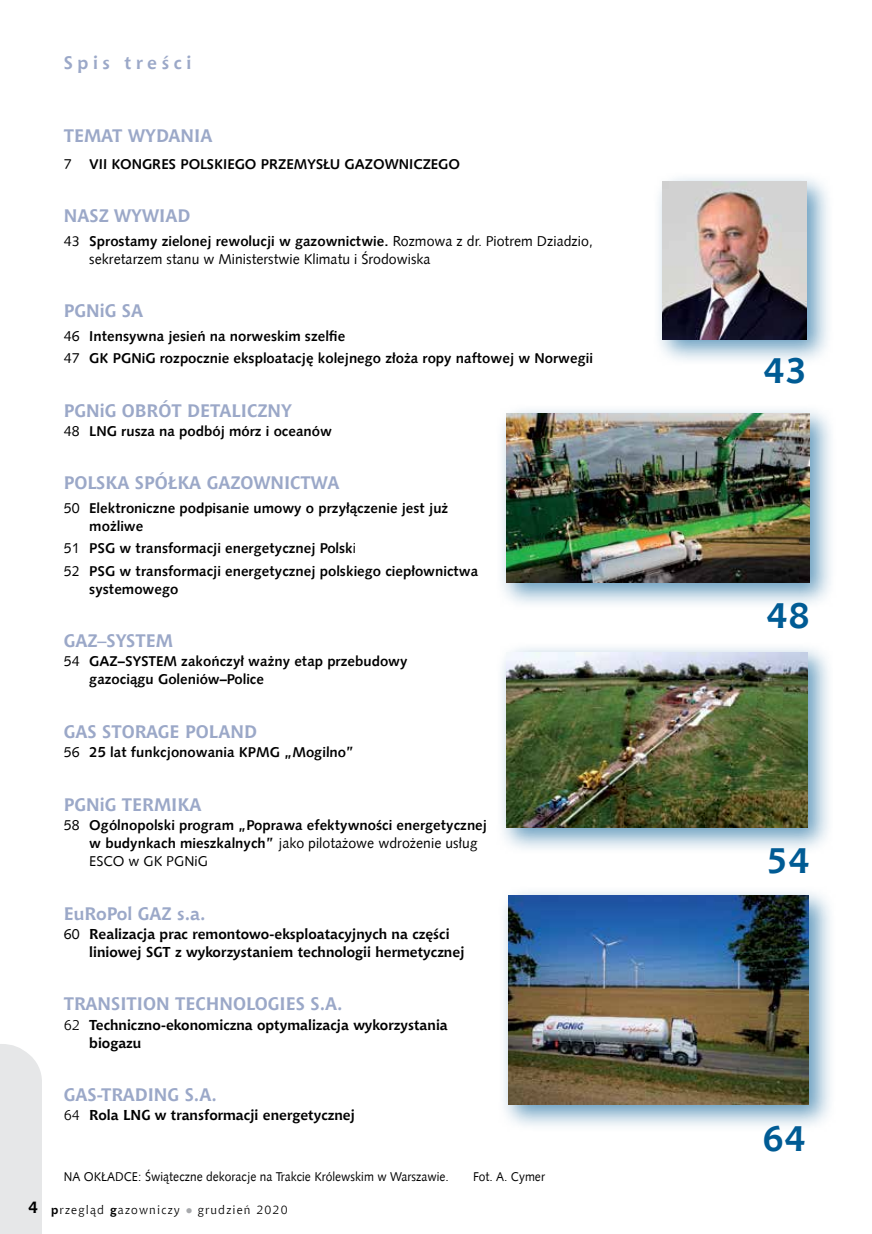
<style>
.page{position:relative;width:872px;height:1234px;background:#fff}
.page>*{position:absolute;margin:0;border:0;box-sizing:border-box;transform-origin:0 0}
.t1{font:700 36px "Chianti EU";color:#005b94}
.t2{font:700 18px "Chianti EU";color:#9ba8c8}
.t3{font:700 14.25px/18px "Humanst 531 EU";color:#000}
.t4{font:700 14.25px/18px "Chianti EU";color:#000}
.t5{font:14.25px/18px "Humanst 531 EU";color:#000}
.t6{font:12.75px "Humanst 531 EU";color:#000;scale:.95 1}
.t7{font:12px "Chianti EU";letter-spacing:.1em;color:#000}
.s1{font-weight:400}
.s2{font-weight:700}
.s3{font-family:"Humanst 531 EU";font-weight:400}
.s4{font-weight:700;font-size:16.5px}
.s5{color:#a7a9ac}
</style>
<div class="page">
<div style="left:0;top:1044px;width:42px;height:189px;background:#e6e7e8"></div>
<div style="left:652px;top:172px;width:182px;height:195px;background:#005b94;opacity:.6"></div>
<img style="left:662px;top:182px;width:144px;height:157px">
<div style="left:496px;top:403px;width:341px;height:207px;background:#005b94;opacity:.6"></div>
<img style="left:506px;top:414px;width:303px;height:169px">
<div style="left:496px;top:642px;width:338px;height:212px;background:#005b94;opacity:.6"></div>
<img style="left:506px;top:652px;width:301px;height:175px">
<div style="left:498px;top:885px;width:338px;height:247px;background:#005b94;opacity:.6"></div>
<img style="left:508px;top:895px;width:300px;height:208px">
<p class="t2" style="left:64px;top:52px;width:129px">Spis treści</p>
<p class="t2" style="left:64px;top:125px;width:150px">TEMAT WYDANIA</p>
<p class="t3" style="left:64px;top:155px;width:398px"><span class="s1">7</span> VII KONGRES POLSKIEGO PRZEMYSŁU GAZOWNICZEGO</p>
<p class="t2" style="left:64px;top:205px;width:64px">Nasz wywiad</p>
<p class="t5" style="left:89px;top:232px;width:505px;text-indent:-26px">43 <span class="s2">Sprostamy zielonej rewolucji w gazownictwie.</span> Rozmowa z dr. Piotrem Dziadzio, sekretarzem stanu w Ministerstwie Klimatu i Środowiska</p>
<p class="t2" style="left:64px;top:300px;width:81px">pgnig SA</p>
<p class="t3" style="left:64px;top:325px;width:531px;line-height:22.2px"><span class="s1">46</span> Intensywna jesień na norweskim szelfie<br><span class="s1">47</span> GK PGNiG rozpocznie eksploatację kolejnego złoża ropy naftowej w Norwegii</p>
<p class="t2" style="left:64px;top:399px;width:136px">pgnig obrót deta</p>
<p class="t2" style="left:232px;top:399px;width:49px">li czny</p>
<p class="t3" style="left:64px;top:422px;width:270px"><span class="s1">48</span> LNG rusza na podbój mórz i oceanów</p>
<p class="t2" style="left:64px;top:472px;width:277px">Polska spółka gazownictwa</p>
<p class="t3" style="left:89px;top:499px;width:360px;text-indent:-26px"><span class="s1">50</span> Elektroniczne podpisanie umowy o przyłączenie jest już możliwe</p>
<p class="t3" style="left:64px;top:537px;width:416px;line-height:22.2px"><span class="s1">51</span> PSG w transformacji energetycznej Polsk<span class="s1">i<br>52</span> PSG w transformacji energetycznej polskiego ciepłownictwa</p>
<p class="t3" style="left:89px;top:579px;width:91px">systemowego</p>
<p class="t2" style="left:64px;top:629px;width:85px">Gaz–system</p>
<p class="t3" style="left:89px;top:652px;width:320px;text-indent:-26px"><span class="s1">54</span> GAZ–SYSTEM zakończył ważny etap przebudowy gazociągu Goleniów–Police</p>
<p class="t2" style="left:64px;top:720px;width:169px">gas stoRAge poland</p>
<p class="t3" style="left:64px;top:743px;width:292px"><span class="s1">56</span> 25 lat funkcjonowania KPMG „Mogilno”</p>
<p class="t2" style="left:64px;top:793px;width:70px">PGNiG termi</p>
<p class="t2" style="left:177px;top:793px;width:23px">ka</p>
<p class="t3" style="left:89px;top:816px;width:399px;text-indent:-26px"><span class="s1">58</span> Ogólnopolski program „Poprawa efektywności energetycznej w budynkach mieszkalnych” <span class="s1">jako pilotażowe wdrożenie usług<br>ESCO w GK PGNiG</span></p>
<p class="t2" style="left:64px;top:901px;width:143px">europol gaz s.a.</p>
<p class="t4" style="left:89px;top:924px;width:377px;text-indent:-26px"><span class="s3">60</span> Realizacja prac remontowo-eksploatacyjnych na części liniowej SGT z wykorzystaniem technologii hermetycznej</p>
<p class="t2" style="left:64px;top:992px;width:13px">tran</p>
<p class="t2" style="left:111px;top:992px;width:233px">sition technologies s.a.</p>
<p class="t4" style="left:89px;top:1015px;width:360px;text-indent:-26px"><span class="s1">62</span> Techniczno-ekonomiczna optymalizacja wykorzystania biogazu</p>
<p class="t2" style="left:64px;top:1083px;width:50px">Gas-tradin</p>
<p class="t2" style="left:167px;top:1083px;width:51px">g s.a.</p>
<p class="t4" style="left:64px;top:1106px;width:293px"><span class="s1">64</span> Rola LNG w transformacji energetycznej</p>
<p class="t6" style="left:64px;top:1168px;width:407px">NA OKŁADCE: Świąteczne dekoracje na Trakcie Królewskim w Warszawie.</p>
<p class="t6" style="left:473px;top:1168px;width:77px">Fot. A. Cymer</p>
<p class="t7" style="left:28px;top:1201px;width:261px"><span class="s4">4</span> <span class="s2">p</span>rzegląd <span class="s2">g</span>azowniczy <span class="s5">●</span> grudzień 2020</p>
<h1 class="t1" style="left:763px;top:348px;width:45px">43</h1>
<h1 class="t1" style="left:766px;top:593px;width:45px">48</h1>
<h1 class="t1" style="left:766px;top:838px;width:45px">54</h1>
<h1 class="t1" style="left:762px;top:1115px;width:45px">64</h1>
</div>
